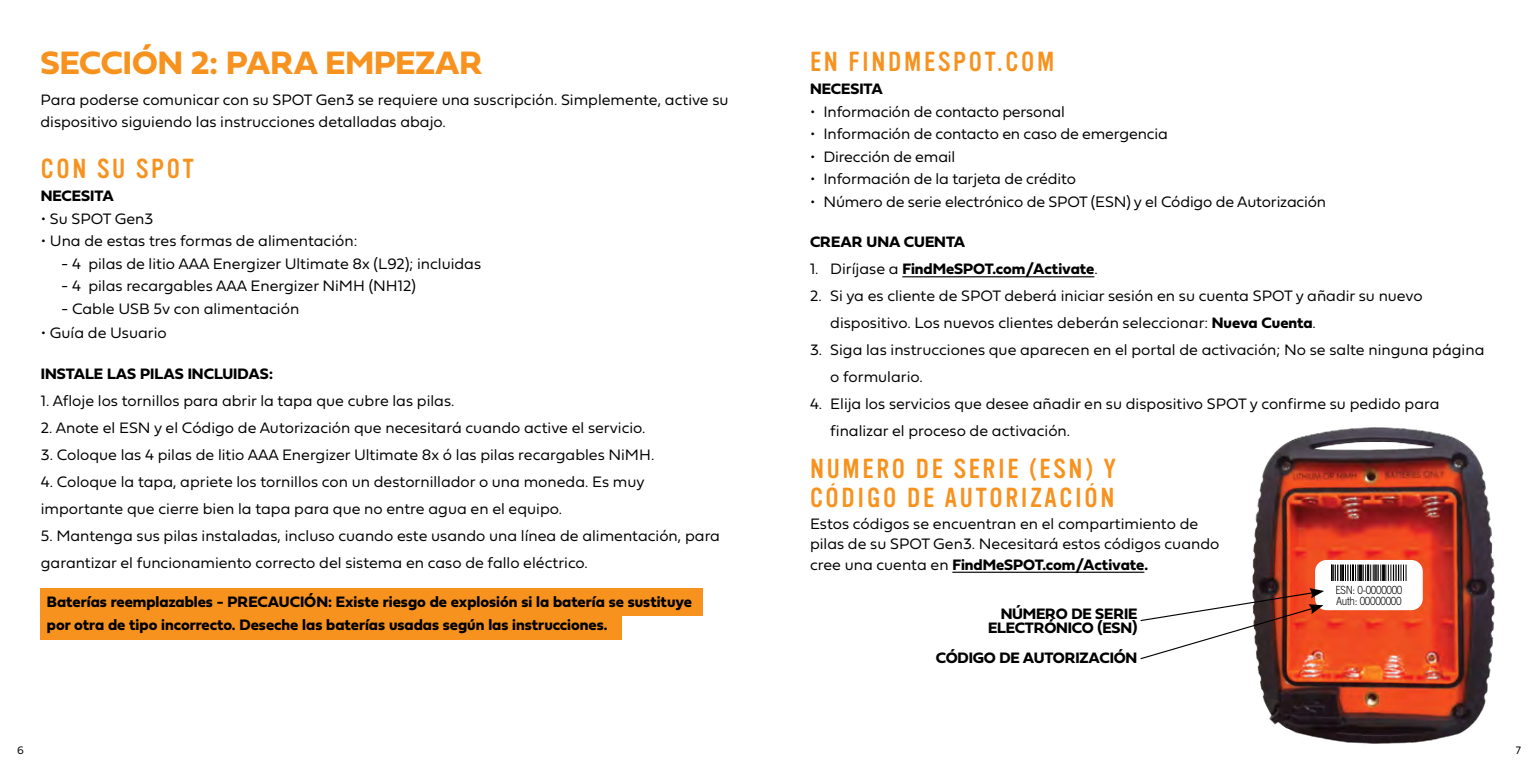
<style>
.page{position:relative;width:1539px;height:770px;background:#fff}
.page>*{position:absolute;margin:0;border:0;box-sizing:border-box;transform-origin:0 0}
.t1{font:33.75px "Fieldwork Geo Bold";color:#f7921e}
.t2{font:27px/29.2px "Vinyl OT";letter-spacing:.1em;color:#f7921e}
.t3{font:15.75px/27px "Fieldwork Geo Light";color:#000}
.t4{font:15.75px/13.5px "Fieldwork Geo Bold";color:#000;text-align:right}
.t5{font:300 11.25px/10.1px "Trade Gothic";letter-spacing:-.03em;color:#000;scale:.88 1}
.t6{font:11.25px "Fieldwork Geo Light";color:#000}
.s1{font-family:"Fieldwork Geo Light"}
.s2{font-family:"Fieldwork Geo Bold"}
</style>
<div class="page">
<hr style="left:902px;top:276px;width:192px;height:1px;background:#000">
<img style="left:1252px;top:427px;width:243px;height:317px">
<div style="left:1315px;top:560px;width:108px;height:50px;background:#fff;border-radius:11px"></div>
<svg style="left:1331px;top:564px;width:76px;height:17px"></svg>
<hr style="left:952px;top:571px;width:192px;height:1px;background:#000">
<svg style="left:1140px;top:588px;width:184px;height:72px"></svg>
<div style="left:40px;top:601px;width:582px;height:38px;background:#f7921e"></div>
<div style="left:40px;top:588px;width:663px;height:27px;background:#f7921e"></div>
<h1 class="t1" style="left:40px;top:36px;width:444px">SECCIÓN 2: PARA EMPEZAR</h1>
<p class="t3" style="left:41px;top:87px;width:690px;line-height:22.5px">Para poderse comunicar con su SPOT Gen3 se requiere una suscripción. Simplemente, active su dispositivo siguiendo las instrucciones detalladas abajo.</p>
<h2 class="t2" style="left:41px;top:154px;width:155px">CON SU SPOT</h2>
<p class="t4" style="left:41px;top:188px;width:74px">NECESITA</p>
<p class="t3" style="left:41px;top:204px;width:114px">• Su SPOT Gen3</p>
<p class="t3" style="left:41px;top:226px;width:318px">• Una de estas tres formas de alimentación:</p>
<p class="t3" style="left:61px;top:249px;width:422px">- 4 pilas de litio AAA Energizer Ultimate 8x (L92); incluidas</p>
<p class="t3" style="left:61px;top:271px;width:356px">- 4 pilas recargables AAA Energizer NiMH (NH12)</p>
<p class="t3" style="left:61px;top:294px;width:240px">- Cable USB 5v con alimentación</p>
<p class="t3" style="left:41px;top:319px;width:127px">• Guía de Usuario</p>
<p class="t4" style="left:41px;top:366px;width:234px">INSTALE LAS PILAS INCLUIDAS:</p>
<p class="t3" style="left:41px;top:386px;width:415px">1. Afloje los tornillos para abrir la tapa que cubre las pilas.</p>
<p class="t3" style="left:41px;top:413px;width:606px">2. Anote el ESN y el Código de Autorización que necesitará cuando active el servicio.</p>
<p class="t3" style="left:41px;top:440px;width:615px">3. Coloque las 4 pilas de litio AAA Energizer Ultimate 8x ó las pilas recargables NiMH.</p>
<p class="t3" style="left:41px;top:467px;width:605px">4. Coloque la tapa, apriete los tornillos con un destornillador o una moneda. Es muy importante que cierre bien la tapa para que no entre agua en el equipo.</p>
<p class="t3" style="left:41px;top:521px;width:681px">5. Mantenga sus pilas instaladas, incluso cuando este usando una línea de alimentación, para garantizar el funcionamiento correcto del sistema en caso de fallo eléctrico.</p>
<p class="t4" style="left:47px;top:590px;width:647px;line-height:22.5px;text-align:left">Baterías reemplazables - PRECAUCIÓN: Existe riesgo de explosión si la batería se sustituye por otra de tipo incorrecto. Deseche las baterías usadas según las instrucciones.</p>
<h2 class="t2" style="left:810px;top:48px;width:246px">EN FINDMESPOT.COM</h2>
<p class="t4" style="left:810px;top:81px;width:74px">NECESITA</p>
<p class="t3" style="left:810px;top:97px;width:256px">• Información de contacto personal</p>
<p class="t3" style="left:810px;top:119px;width:359px">• Información de contacto en caso de emergencia</p>
<p class="t3" style="left:810px;top:142px;width:147px">• Dirección de email</p>
<p class="t3" style="left:810px;top:164px;width:268px">• Información de la tarjeta de crédito</p>
<p class="t3" style="left:810px;top:187px;width:518px">• Número de serie electrónico de SPOT (ESN) y el Código de Autorización</p>
<p class="t4" style="left:810px;top:234px;width:157px">CREAR UNA CUENTA</p>
<p class="t4" style="left:810px;top:261px;width:289px"><span class="s1">1. Diríjase a</span> FindMeSPOT.com/Activate<span class="s1">.</span></p>
<p class="t3" style="left:830px;top:281px;width:594px;text-indent:-20px">2. Si ya es cliente de SPOT deberá iniciar sesión en su cuenta SPOT y añadir su nuevo dispositivo. Los nuevos clientes deberán seleccionar: <span class="s2">Nueva Cuenta</span>.</p>
<p class="t3" style="left:830px;top:335px;width:656px;text-indent:-20px">3. Siga las instrucciones que aparecen en el portal de activación; No se salte ninguna página o formulario.</p>
<p class="t3" style="left:830px;top:389px;width:611px;text-indent:-20px">4. Elija los servicios que desee añadir en su dispositivo SPOT y confirme su pedido para finalizar el proceso de activación.</p>
<h2 class="t2" style="left:810px;top:454px;width:307px">NUMERO DE SERIE (ESN) Y<br>CÓDIGO DE AUTORIZACIÓN</h2>
<p class="t3" style="left:810px;top:513px;width:411px;line-height:20.2px">Estos códigos se encuentran en el compartimiento de pilas de su SPOT Gen3. Necesitará estos códigos cuando</p>
<p class="t4" style="left:810px;top:557px;width:340px"><span class="s1">cree una cuenta en</span> FindMeSPOT.com/Activate.</p>
<p class="t4" style="left:988px;top:606px;width:151px">NÚMERO DE SERIE<br>ELECTRÓNICO (ESN)</p>
<p class="t4" style="left:936px;top:650px;width:203px">CÓDIGO DE AUTORIZACIÓN</p>
<p class="t5" style="left:1335px;top:585px;width:78px">ESN: 0-0000000<br>Auth: 00000000</p>
<p class="t6" style="left:17px;top:741px;width:8px">6</p>
<p class="t6" style="left:1516px;top:741px;width:7px">7</p>
</div>
